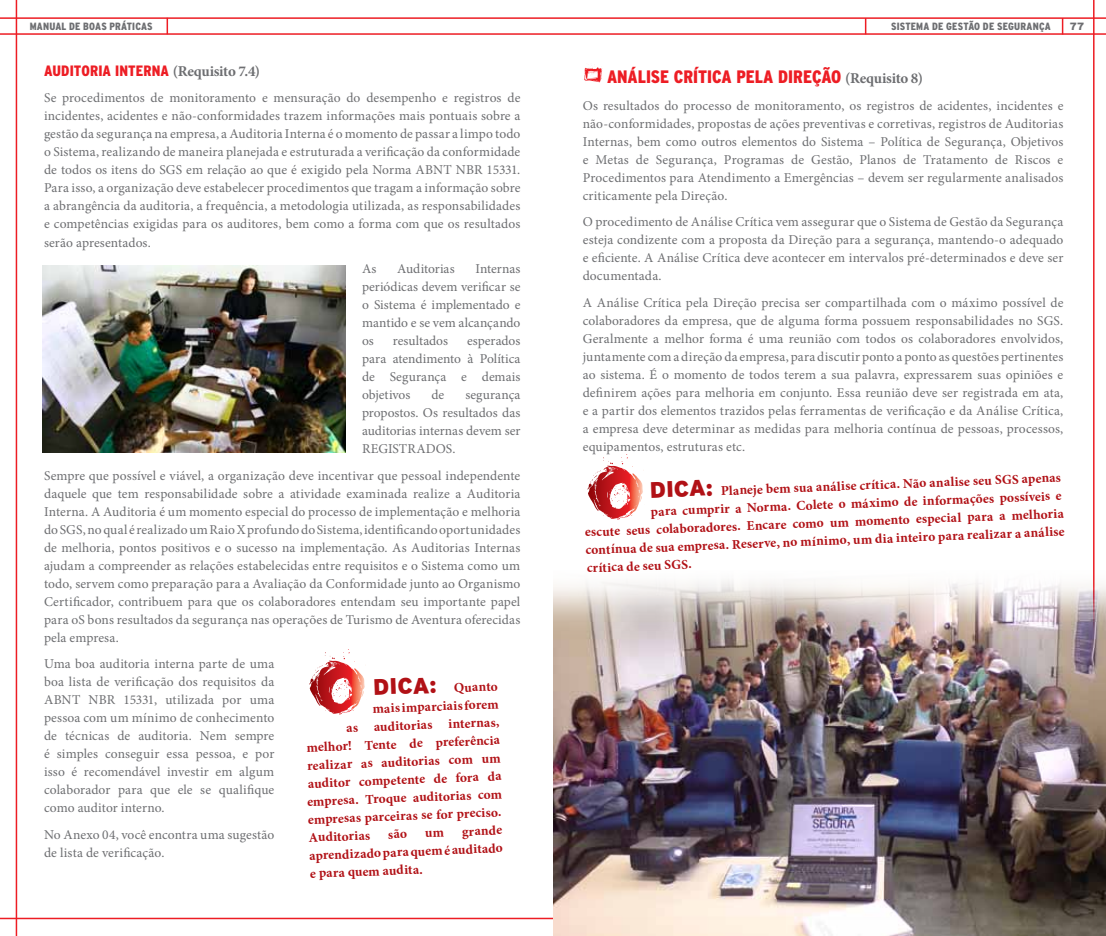
<style>
.page{position:relative;width:1106px;height:936px;background:#fff}
.page>*{position:absolute;margin:0;border:0;box-sizing:border-box;transform-origin:0 0}
.t1{font:900 condensed 18px "Interstate";letter-spacing:-.005em;color:#ed1d24}
.t2{font:900 condensed 15px "Interstate";letter-spacing:.005em;color:#ed1d24}
.t3{font:13.5px/18px "Minion Pro";letter-spacing:.005em;color:#6d6e71;text-align:justify}
.t4{font:700 13.5px/18.3px "Minion Pro";color:#b11116;text-align:justify}
.t5{font:900 condensed 10.5px "Interstate";letter-spacing:.02em;color:#6d6e71}
.t6{font:900 10.5px "Interstate";color:#6d6e71}
.s1{font-family:"Minion Pro";font-weight:700;font-stretch:normal;font-size:15px;color:#6d6e71}
.s2{font-family:"Interstate";font-weight:900;font-size:22.5px}
.s3{font-family:"Minion Pro";font-weight:700;font-stretch:normal;color:#6d6e71}
</style>
<div class="page">
<hr style="left:0;top:33px;width:553px;height:2px;background:#ed1d24">
<hr style="left:0;top:17px;width:553px;height:2px;background:#ed1d24">
<hr style="left:16px;top:0;width:1px;height:935px;background:#ed1d24">
<hr style="left:0;top:917px;width:553px;height:2px;background:#ed1d24">
<svg style="left:166px;top:18px;width:2px;height:16px"></svg>
<hr style="left:553px;top:33px;width:553px;height:2px;background:#ed1d24">
<hr style="left:553px;top:17px;width:553px;height:2px;background:#ed1d24">
<hr style="left:1093px;top:0;width:1px;height:935px;background:#ed1d24">
<svg style="left:1061px;top:18px;width:2px;height:17px"></svg>
<svg style="left:865px;top:19px;width:1px;height:14px"></svg>
<svg style="left:584px;top:67px;width:19px;height:16px"></svg>
<svg style="left:587px;top:454px;width:41px;height:65px"></svg>
<svg style="left:309px;top:649px;width:41px;height:65px"></svg>
<img style="left:43px;top:265px;width:302px;height:187px">
<img style="left:553px;top:520px;width:553px;height:415px">
<p class="t5" style="left:30px;top:20px;width:124px">MANUAL DE BOAS PRÁTICAS</p>
<p class="t5" style="left:891px;top:20px;width:161px">SISTEMA DE GESTÃO DE SEGURANÇA</p>
<p class="t6" style="left:1069px;top:20px;width:16px">77</p>
<h1 class="t1" style="left:607px;top:67px;width:317px">ANÁLISE CRÍTICA PELA DIREÇÃO <span class="s1">(Requisito 8)</span></h1>
<p class="t3" style="left:583px;top:96px;width:482px">Os resultados do processo de monitoramento, os registros de acidentes, incidentes e não-conformidades, propostas de ações preventivas e corretivas, registros de Auditorias Internas, bem como outros elementos do Sistema – Política de Segurança, Objetivos e Metas de Segurança, Programas de Gestão, Planos de Tratamento de Riscos e Procedimentos para Atendimento a Emergências – devem ser regularmente analisados criticamente pela Direção.</p>
<p class="t3" style="left:583px;top:213px;width:482px">O procedimento de Análise Crítica vem assegurar que o Sistema de Gestão da Segurança esteja condizente com a proposta da Direção para a segurança, mantendo-o adequado e eficiente. A Análise Crítica deve acontecer em intervalos pré-determinados e deve ser documentada.</p>
<p class="t3" style="left:583px;top:293px;width:482px">A Análise Crítica pela Direção precisa ser compartilhada com o máximo possível de colaboradores da empresa, que de alguma forma possuem responsabilidades no SGS.<br>Geralmente a melhor forma é uma reunião com todos os colaboradores envolvidos, juntamente com a direção da empresa, para discutir ponto a ponto as questões pertinentes ao sistema. É o momento de todos terem a sua palavra, expressarem suas opiniões e definirem ações para melhoria em conjunto. Essa reunião deve ser registrada em ata, e a partir dos elementos trazidos pelas ferramentas de verificação e da Análise Crítica, a empresa deve determinar as medidas para melhoria contínua de pessoas, processos, equipamentos, estruturas etc.</p>
<p class="t4" style="left:649px;top:483px;width:412px;rotate:-2deg"><span class="s2">DICA:</span> Planeje bem sua análise crítica. Não analise seu SGS apenas</p>
<p class="t2" style="left:44px;top:62px;width:218px">AUDITORIA INTERNA <span class="s3">(Requisito 7.4)</span></p>
<p class="t3" style="left:44px;top:89px;width:478px">Se procedimentos de monitoramento e mensuração do desempenho e registros de incidentes, acidentes e não-conformidades trazem informações mais pontuais sobre a gestão da segurança na empresa, a Auditoria Interna é o momento de passar a limpo todo o Sistema, realizando de maneira planejada e estruturada a verificação da conformidade de todos os itens do SGS em relação ao que é exigido pela Norma ABNT NBR 15331.<br>Para isso, a organização deve estabelecer procedimentos que tragam a informação sobre a abrangência da auditoria, a frequência, a metodologia utilizada, as responsabilidades e competências exigidas para os auditores, bem como a forma com que os resultados serão apresentados.</p>
<p class="t3" style="left:362px;top:260px;width:16px">As</p>
<p class="t3" style="left:397px;top:260px;width:59px">Auditorias</p>
<p class="t3" style="left:362px;top:260px;width:160px;text-indent:113px">Internas periódicas devem verificar se o Sistema é implementado e mantido e se vem alcançando os</p>
<p class="t3" style="left:362px;top:332px;width:160px;text-indent:105px">esperados para atendimento à Política de Segurança e demais objetivos</p>
<p class="t3" style="left:393px;top:332px;width:57px">resultados</p>
<p class="t3" style="left:431px;top:386px;width:14px">de</p>
<p class="t3" style="left:362px;top:386px;width:160px;text-indent:103px">segurança propostos. Os resultados das auditorias internas devem ser REGISTRADOS.</p>
<p class="t3" style="left:44px;top:466px;width:478px">Sempre que possível e viável, a organização deve incentivar que pessoal independente daquele que tem responsabilidade sobre a atividade examinada realize a Auditoria Interna. A Auditoria é um momento especial do processo de implementação e melhoria do SGS, no qual é realizado um Raio X profundo do Sistema, identificando oportunidades de melhoria, pontos positivos e o sucesso na implementação. As Auditorias Internas ajudam a compreender as relações estabelecidas entre requisitos e o Sistema como um todo, servem como preparação para a Avaliação da Conformidade junto ao Organismo Certificador, contribuem para que os colaboradores entendam seu importante papel para oS bons resultados da segurança nas operações de Turismo de Aventura oferecidas pela empresa.</p>
<p class="t3" style="left:44px;top:655px;width:232px">Uma boa auditoria interna parte de uma boa lista de verificação dos requisitos da ABNT NBR 15331, utilizada por uma pessoa com um mínimo de conhecimento de técnicas de auditoria. Nem sempre é simples conseguir essa pessoa, e por isso é recomendável investir em algum colaborador para que ele se qualifique como auditor interno.</p>
<p class="t3" style="left:44px;top:825px;width:232px">No Anexo 04, você encontra uma sugestão de lista de verificação.</p>
<p class="t4" style="left:650px;top:501px;width:412px;rotate:-2deg">para cumprir a Norma. Colete o máximo de informações possíveis e</p>
<p class="t4" style="left:584px;top:522px;width:481px;rotate:-2deg">escute seus colaboradores. Encare como um momento especial para a melhoria</p>
<p class="t4" style="left:585px;top:539px;width:481px;rotate:-2deg">contínua de sua empresa. Reserve, no mínimo, um dia inteiro para realizar a análise</p>
<p class="t4" style="left:586px;top:558px;width:106px;rotate:-2deg">crítica de seu SGS.</p>
<p class="t4" style="left:373px;top:681px;width:126px;rotate:-2deg"><span class="s2">DICA:</span> Quanto</p>
<p class="t4" style="left:372px;top:699px;width:127px;rotate:-2deg">mais imparciais forem</p>
<p class="t4" style="left:346px;top:718px;width:155px;rotate:-2deg">as auditorias internas,</p>
<p class="t4" style="left:306px;top:737px;width:195px;rotate:-2deg">melhor! Tente de preferência</p>
<p class="t4" style="left:307px;top:755px;width:195px;rotate:-2deg">realizar as auditorias com um</p>
<p class="t4" style="left:308px;top:773px;width:195px;rotate:-2deg">auditor competente de fora da</p>
<p class="t4" style="left:307px;top:791px;width:196px;rotate:-2deg">empresa. Troque auditorias com</p>
<p class="t4" style="left:307px;top:809px;width:195px;rotate:-2deg">empresas parceiras se for preciso.</p>
<p class="t4" style="left:308px;top:828px;width:63px;rotate:-2deg">Auditorias</p>
<p class="t4" style="left:308px;top:827px;width:195px;text-indent:153px;rotate:-2deg">grande aprendizado para quem é auditado e para quem audita.</p>
</div>
